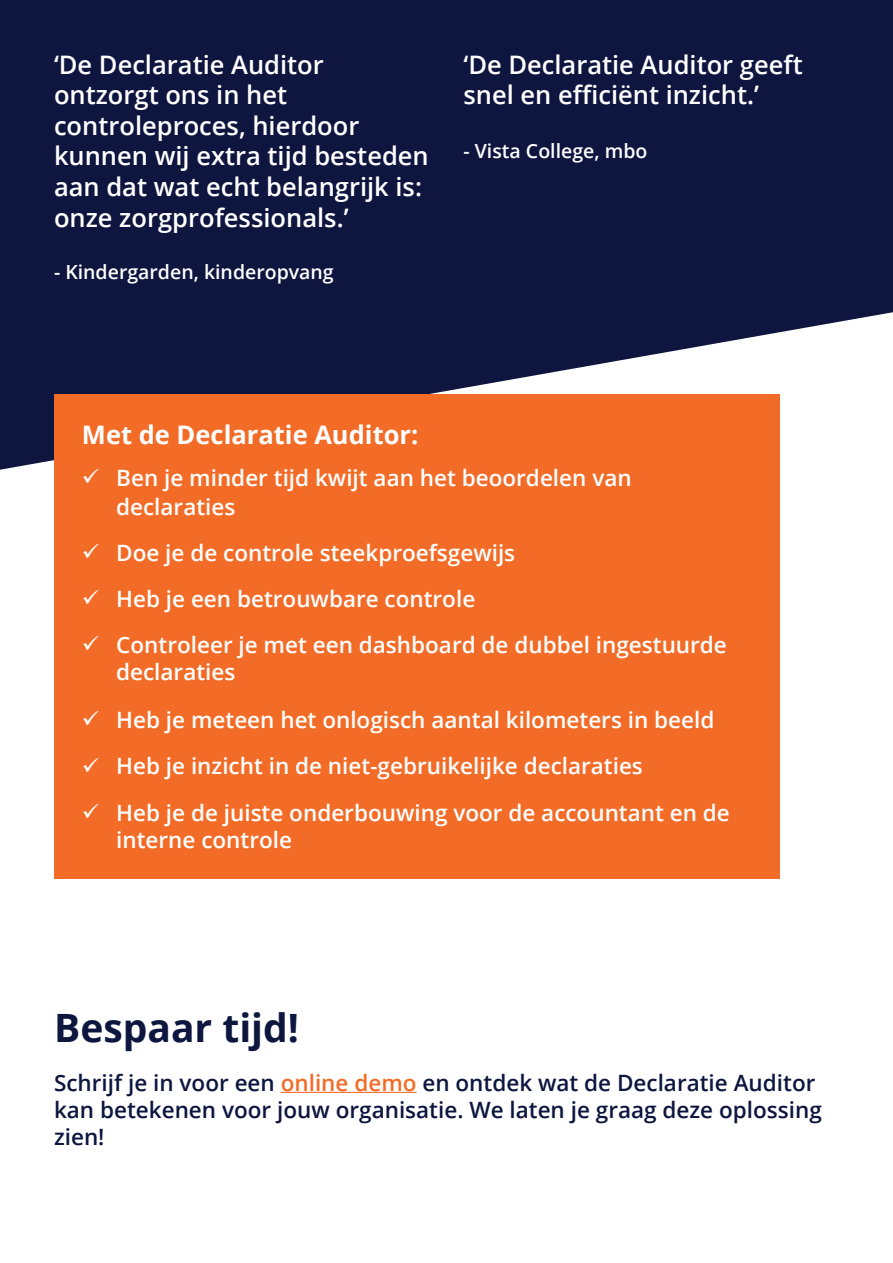
<style>
.page{position:relative;width:893px;height:1263px;background:#fff}
.page>*{position:absolute;margin:0;border:0;box-sizing:border-box;transform-origin:0 0}
.t1{font:700 39px "Open Sans";color:#0d163f}
.Alineastijl_1{font:600 25.5px/30.6px "Open Sans";color:#fff}
.t2{font:700 25.5px "Open Sans";color:#fff}
.t3{font:600 22.5px/27px "Open Sans";color:#fff}
.t4{font:600 22.5px/27px "Open Sans";color:#0d163f}
.Alineastijl_1-2{font:600 19.5px "Open Sans";color:#fff}
.s1{color:#f36c27}
</style>
<div class="page">
<svg style="left:0;top:0;width:893px;height:470px;background:#20264d"></svg>
<div style="left:54px;top:394px;width:725px;height:484px;background:#f36c27"></div>
<hr style="left:281px;top:1092px;width:136px;height:1px;background:#f36c27">
<p class="Alineastijl_1" style="left:54px;top:48px;width:376px">‘De Declaratie Auditor ontzorgt ons in het controleproces, hierdoor kunnen wij extra tijd besteden aan dat wat echt belangrijk is: onze zorgprofessionals.’</p>
<p class="Alineastijl_1-2" style="left:54px;top:258px;width:281px">- Kindergarden, kinderopvang</p>
<p class="Alineastijl_1" style="left:463px;top:48px;width:341px">‘De Declaratie Auditor geeft snel en efficiënt inzicht.’</p>
<p class="Alineastijl_1-2" style="left:463px;top:138px;width:185px">- Vista College, mbo</p>
<p class="t2" style="left:82px;top:417px;width:338px">Met de Declaratie Auditor:</p>
<p class="t3" style="left:116px;top:463px;width:517px;line-height:28.8px">Ben je minder tijd kwijt aan het beoordelen van declaraties</p>
<p class="t3" style="left:116px;top:538px;width:401px">Doe je de controle steekproefsgewijs</p>
<p class="t3" style="left:116px;top:585px;width:361px">Heb je een betrouwbare controle</p>
<p class="t3" style="left:116px;top:631px;width:612px">Controleer je met een dashboard de dubbel ingestuurde declaraties</p>
<p class="t3" style="left:116px;top:706px;width:600px">Heb je meteen het onlogisch aantal kilometers in beeld</p>
<p class="t3" style="left:116px;top:752px;width:528px">Heb je inzicht in de niet-gebruikelijke declaraties</p>
<p class="t3" style="left:116px;top:799px;width:615px">Heb je de juiste onderbouwing voor de accountant en de interne controle</p>
<p class="t1" style="left:54px;top:1000px;width:246px">Bespaar tijd!</p>
<p class="t4" style="left:54px;top:1068px;width:769px">Schrijf je in voor een <span class="s1">online demo</span> en ontdek wat de Declaratie Auditor kan betekenen voor jouw organisatie. We laten je graag deze oplossing zien!</p>
</div>
